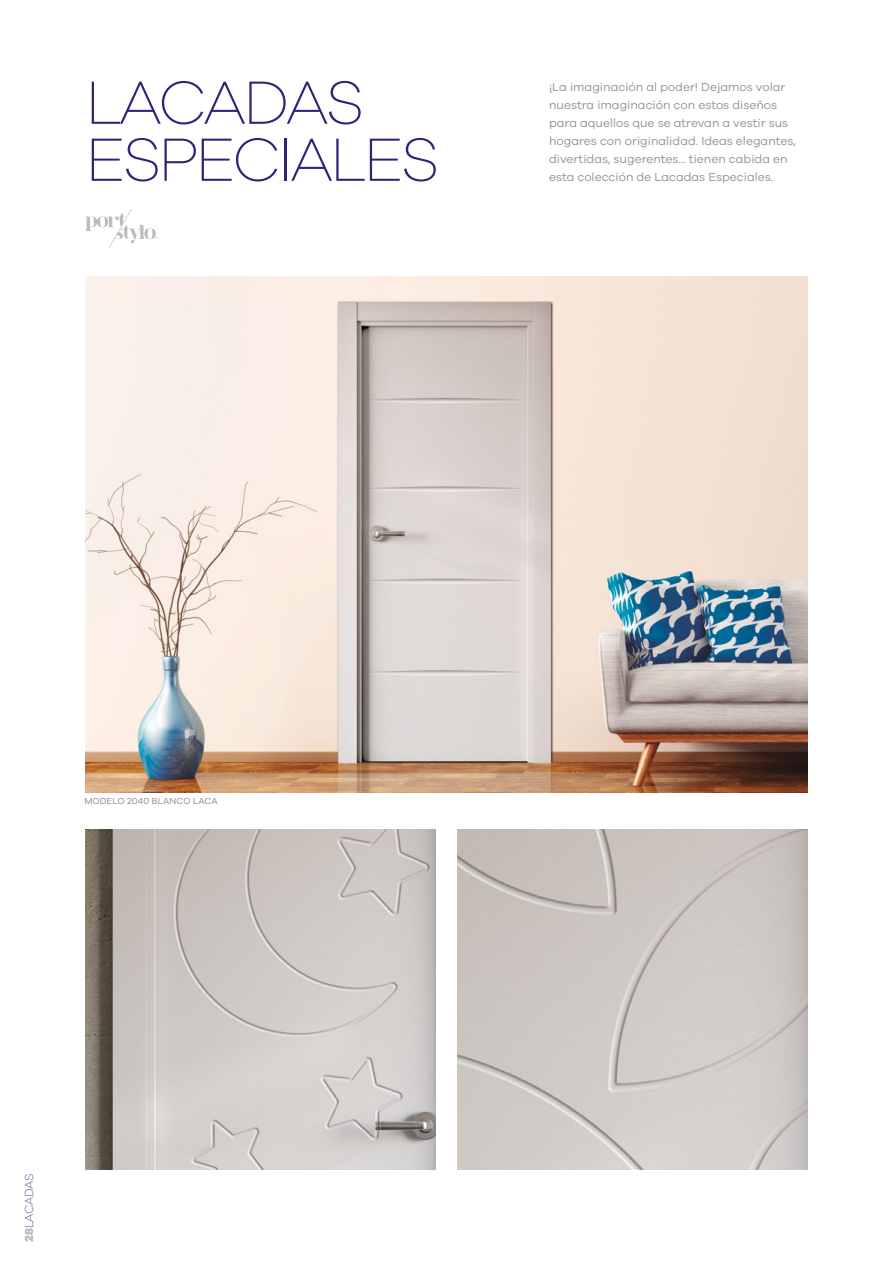
<style>
.page{position:relative;width:893px;height:1263px;background:#fff}
.page>*{position:absolute;margin:0;border:0;box-sizing:border-box;transform-origin:0 0}
.t1{font:200 63px/57px "Galano Grotesque";letter-spacing:-.05em;color:#2e2479}
.t2{font:12px/18px "Galano Grotesque";color:#929292}
.t3{font:200 12px "Galano Grotesque";letter-spacing:-.04em;color:#2e2479}
.t4{font:9px "Galano Grotesque";letter-spacing:.01em;color:#878787}
.s1{font-weight:800;color:#bcbcbc}
</style>
<div class="page">
<img style="left:457px;top:829px;width:351px;height:340px">
<img style="left:85px;top:829px;width:351px;height:340px">
<img style="left:85px;top:276px;width:723px;height:517px">
<svg style="left:85px;top:209px;width:73px;height:39px"></svg>
<h1 class="t1" style="left:85px;top:72px;width:355px">LACADAS<br>ESPECIALES</h1>
<p class="t2" style="left:549px;top:77px;width:248px">¡La imaginación al poder! Dejamos volar nuestra imaginación con estos diseños para aquellos que se atrevan a vestir sus hogares con originalidad. Ideas elegantes, divertidas, sugerentes... tienen cabida en esta colección de Lacadas Especiales.</p>
<p class="t4" style="left:84px;top:796px;width:135px">MODELO 2040 BLANCO LACA</p>
<p class="t3" style="left:22px;top:1242px;width:69px;rotate:-90deg"><span class="s1">28</span>LACADAS</p>
</div>
